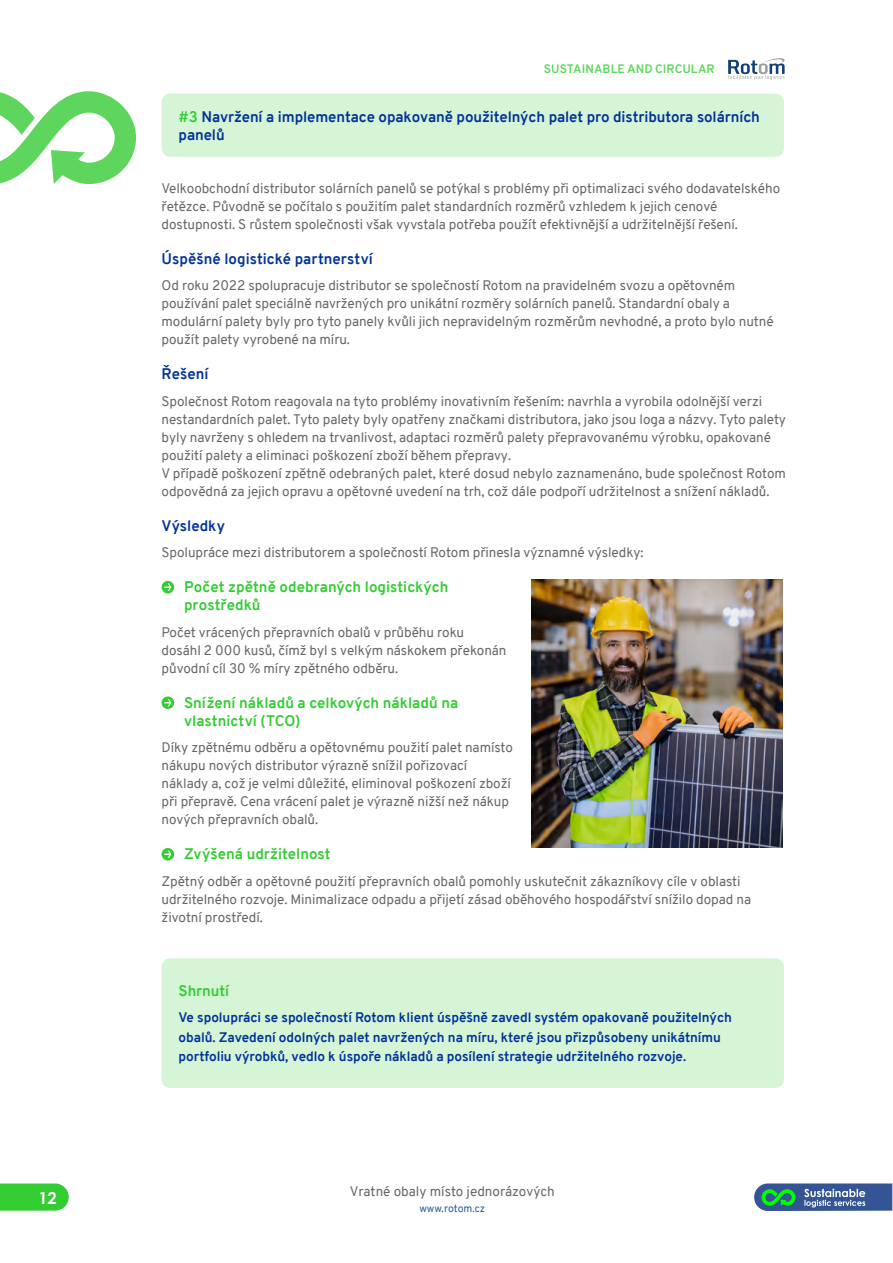
<style>
.page{position:relative;width:893px;height:1263px;background:#fff}
.page>*{position:absolute;margin:0;border:0;box-sizing:border-box;transform-origin:0 0}
.t1{font:700 16.5px "Century Gothic";color:#fff}
.t2{font:700 15px/18px "Overpass";letter-spacing:-.005em;color:#039}
.t3{font:700 15px/18px "Overpass";color:#3c3}
.t4{font:13.5px/18px "Overpass";letter-spacing:-.005em;color:#666}
.t5{font:700 13.5px/19.5px "Overpass";letter-spacing:-.005em;color:#039}
.t6{font:700 12px "Overpass";color:#5dd75d}
.t7{font:10.5px "Overpass";color:#275b9b}
.s1{color:#3c3}
</style>
<div class="page">
<svg style="left:0;top:91px;width:136px;height:93px"></svg>
<svg style="left:0;top:1183px;width:69px;height:27px;background:#3fcf3f"></svg>
<svg style="left:754px;top:1183px;width:138px;height:28px;background:#4b7897"></svg>
<svg style="left:728px;top:58px;width:57px;height:22px"></svg>
<div style="left:162px;top:94px;width:622px;height:63px;background:#d6f5d6;border-radius:9px"></div>
<div style="left:162px;top:581px;width:12px;height:12px;background:#3c3;border-radius:50%"></div>
<svg style="left:164px;top:583px;width:7px;height:8px"></svg>
<svg style="left:162px;top:696px;width:12px;height:13px"></svg>
<svg style="left:164px;top:699px;width:7px;height:7px"></svg>
<div style="left:162px;top:848px;width:12px;height:12px;background:#3c3;border-radius:50%"></div>
<svg style="left:164px;top:850px;width:7px;height:8px"></svg>
<div style="left:162px;top:958px;width:622px;height:130px;background:#d6f5d6;border-radius:9px"></div>
<img style="left:531px;top:579px;width:252px;height:268px">
<p class="t1" style="left:38px;top:1185px;width:20px">12</p>
<p class="t6" style="left:544px;top:61px;width:172px">SUSTAINABLE AND CIRCULAR</p>
<p class="t2" style="left:179px;top:108px;width:583px"><span class="s1">#3</span> Navržení a implementace opakovaně použitelných palet pro distributora solárních panelů</p>
<p class="t4" style="left:162px;top:179px;width:620px">Velkoobchodní distributor solárních panelů se potýkal s problémy při optimalizaci svého dodavatelského řetězce. Původně se počítalo s použitím palet standardních rozměrů vzhledem k jejich cenové dostupnosti. S růstem společnosti však vyvstala potřeba použít efektivnější a udržitelnější řešení.</p>
<p class="t2" style="left:162px;top:250px;width:213px">Úspěšné logistické partnerství</p>
<p class="t4" style="left:162px;top:277px;width:614px">Od roku 2022 spolupracuje distributor se společností Rotom na pravidelném svozu a opětovném používání palet speciálně navržených pro unikátní rozměry solárních panelů. Standardní obaly a modulární palety byly pro tyto panely kvůli jich nepravidelným rozměrům nevhodné, a proto bylo nutné použít palety vyrobené na míru.</p>
<p class="t2" style="left:162px;top:365px;width:48px">Řešení</p>
<p class="t4" style="left:162px;top:392px;width:626px">Společnost Rotom reagovala na tyto problémy inovativním řešením: navrhla a vyrobila odolnější verzi nestandardních palet. Tyto palety byly opatřeny značkami distributora, jako jsou loga a názvy. Tyto palety byly navrženy s ohledem na trvanlivost, adaptaci rozměrů palety přepravovanému výrobku, opakované použití palety a eliminaci poškození zboží během přepravy.<br>V případě poškození zpětně odebraných palet, které dosud nebylo zaznamenáno, bude společnost Rotom odpovědná za jejich opravu a opětovné uvedení na trh, což dále podpoří udržitelnost a snížení nákladů.</p>
<p class="t2" style="left:162px;top:517px;width:65px">Výsledky</p>
<p class="t4" style="left:162px;top:544px;width:483px">Spolupráce mezi distributorem a společností Rotom přinesla významné výsledky:</p>
<p class="t3" style="left:184px;top:578px;width:266px">Počet zpětně odebraných logistických prostředků</p>
<p class="t4" style="left:162px;top:623px;width:346px">Počet vrácených přepravních obalů v průběhu roku dosáhl 2 000 kusů, čímž byl s velkým náskokem překonán původní cíl 30 % míry zpětného odběru.</p>
<p class="t3" style="left:184px;top:694px;width:276px">Snížení nákladů a celkových nákladů na vlastnictví (TCO)</p>
<p class="t4" style="left:162px;top:739px;width:353px">Díky zpětnému odběru a opětovnému použití palet namísto nákupu nových distributor výrazně snížil pořizovací náklady a, což je velmi důležité, eliminoval poškození zboží při přepravě. Cena vrácení palet je výrazně nižší než nákup nových přepravních obalů.</p>
<p class="t3" style="left:184px;top:845px;width:148px">Zvýšená udržitelnost</p>
<p class="t4" style="left:162px;top:872px;width:591px">Zpětný odběr a opětovné použití přepravních obalů pomohly uskutečnit zákazníkovy cíle v oblasti udržitelného rozvoje. Minimalizace odpadu a přijetí zásad oběhového hospodářství snížilo dopad na životní prostředí.</p>
<p class="t3" style="left:179px;top:982px;width:52px">Shrnutí</p>
<p class="t5" style="left:179px;top:1008px;width:555px">Ve spolupráci se společností Rotom klient úspěšně zavedl systém opakovaně použitelných obalů. Zavedení odolných palet navržených na míru, které jsou přizpůsobeny unikátnímu portfoliu výrobků, vedlo k úspoře nákladů a posílení strategie udržitelného rozvoje.</p>
<p class="t4" style="left:350px;top:1182px;width:207px">Vratné obaly místo jednorázových</p>
<p class="t7" style="left:419px;top:1200px;width:67px">www.rotom.cz</p>
</div>
